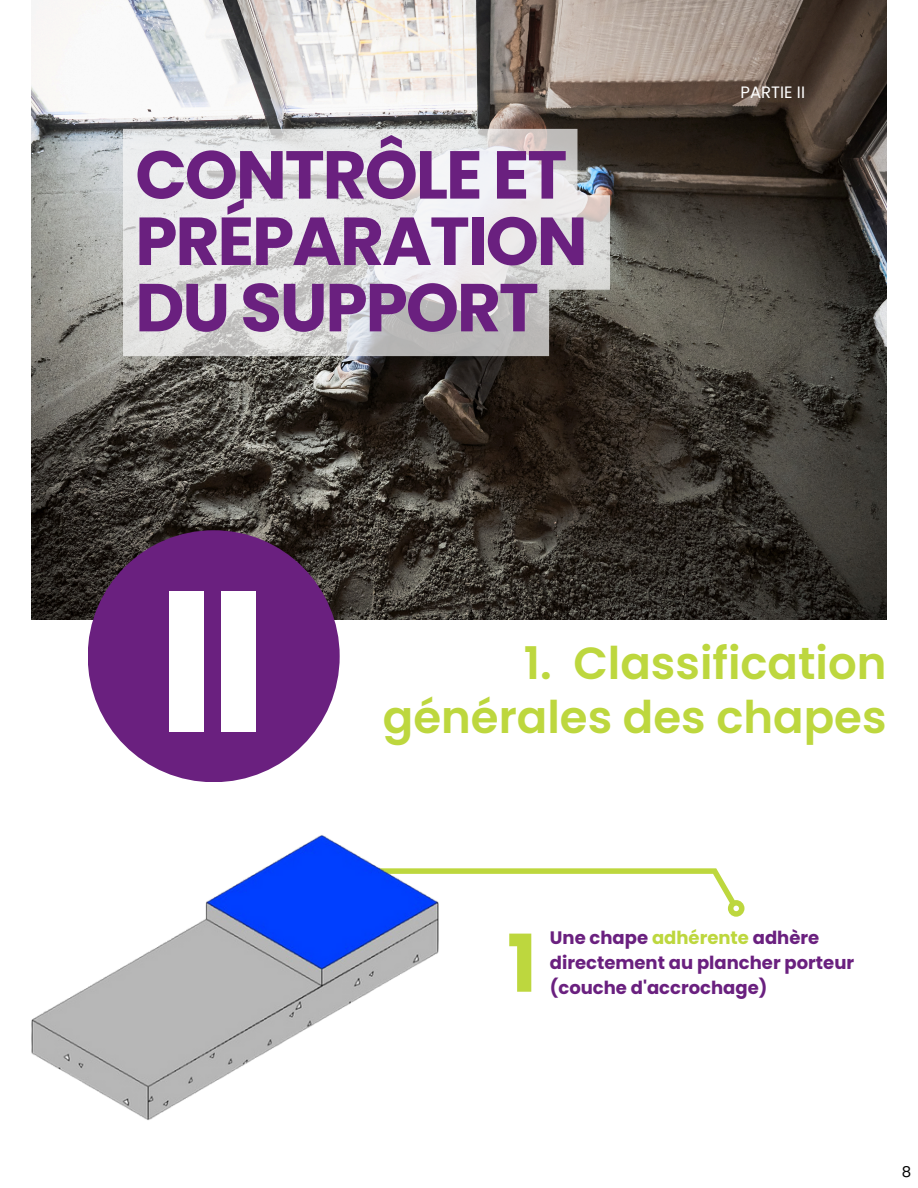
<style>
.page{position:relative;width:918px;height:1188px;background:#fff}
.page>*{position:absolute;margin:0;border:0;box-sizing:border-box;transform-origin:0 0}
.t1{font:700 199.5px "Poppins";color:#fff}
.t2{font:700 79.65px "Poppins";color:#bdd73e}
.t3{font:700 67.8px/66.3px "Poppins";letter-spacing:-.03em;color:#6a207f}
.t4{font:600 45px/54px "Poppins";color:#bdd73e;text-align:right}
.t5{font:700 18px/24.8px "Poppins";color:#6a207f}
.t6{font:16.5px "Poppins";color:#fff}
.t7{font:15px "Poppins";color:#000}
.s1{color:#bdd73e}
</style>
<div class="page">
<img style="left:31px;top:0;width:855px;height:619px">
<div style="left:88px;top:530px;width:252px;height:252px;background:#6a207f;border-radius:50%"></div>
<svg style="left:439px;top:868px;width:305px;height:49px"></svg>
<img style="left:31px;top:835px;width:408px;height:285px">
<svg style="left:123px;top:129px;width:487px;height:227px;background:#d6d6d6"></svg>
<h3 class="t3" style="left:135px;top:142px;width:454px">CONTRÔLE ET<br>PRÉPARATION<br>DU SUPPORT</h3>
<p class="t6" style="left:741px;top:81px;width:66px">PARTIE II</p>
<h1 class="t1" style="left:157px;top:522px;width:113px">II</h1>
<h3 class="t4" style="left:383px;top:636px;width:505px">1. Classification générales des chapes</h3>
<h2 class="t2" style="left:507px;top:908px;width:31px">1</h2>
<p class="t5" style="left:550px;top:926px;width:306px">Une chape <span class="s1">adhérente</span> adhère directement au plancher porteur</p>
<p class="t5" style="left:550px;top:975px;width:219px">(couche d'accrochage)</p>
<p class="t7" style="left:902px;top:1161px;width:11px">8</p>
</div>
